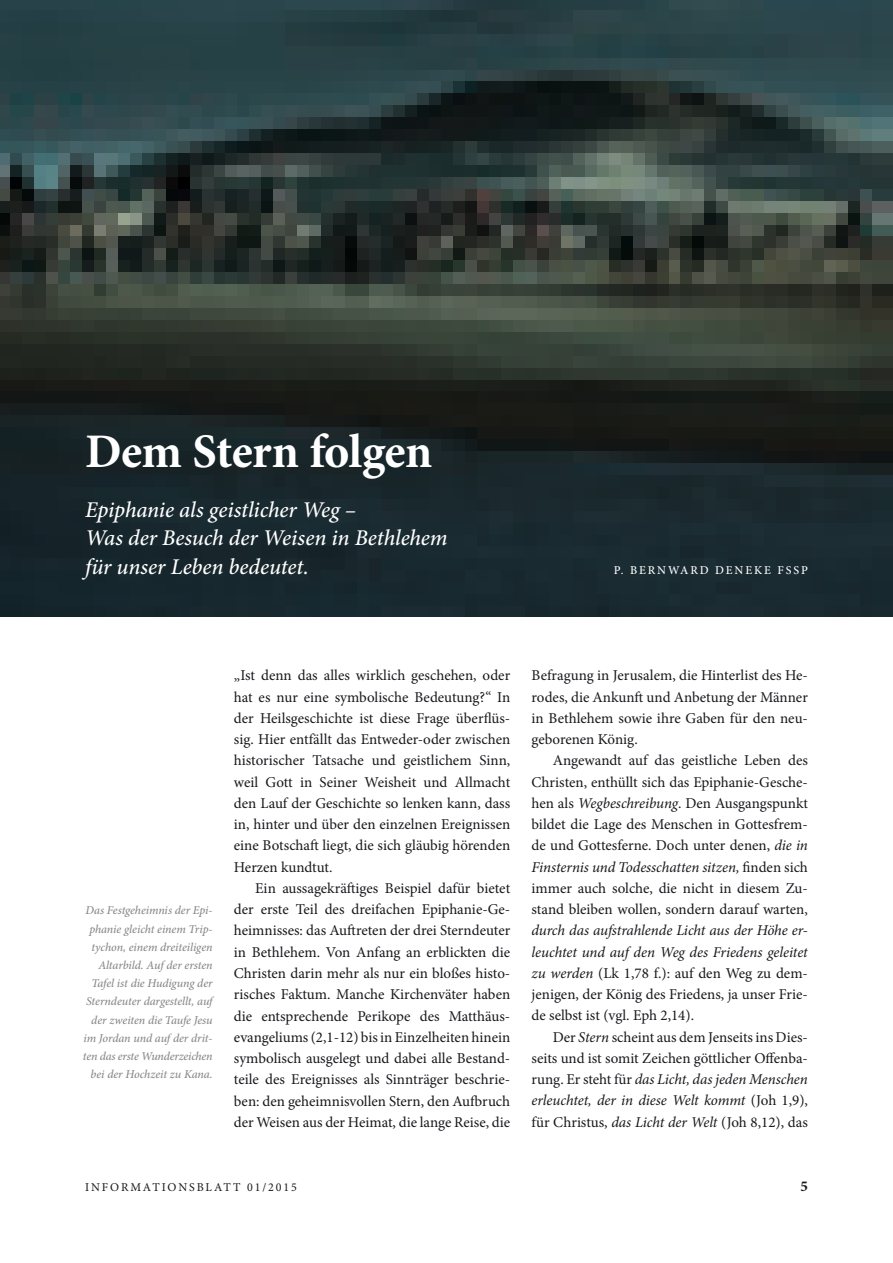
<style>
.page{position:relative;width:893px;height:1263px;background:#fff}
.page>*{position:absolute;margin:0;border:0;box-sizing:border-box;transform-origin:0 0}
.t1{font:700 48.3px "Minion Pro";letter-spacing:-.015em;color:#fff}
.t2{font:italic 500 22.5px/28.5px "Minion Pro";letter-spacing:-.005em;color:#fff}
.t3{font:15px/21.3px "Minion Pro";color:#1a171c;text-align:justify}
.t4{font:700 15px "Minion Pro";color:#1a171c}
.t5{font:italic 500 12px/18.3px "Minion Pro";letter-spacing:-.01em;color:#87888a;text-align:right}
.t6{font:12px "Minion Pro";letter-spacing:.16em;color:#1a171c}
.t7{font:500 12px "Minion Pro";letter-spacing:.16em;color:#fff}
.s1{font-style:italic}
</style>
<div class="page">
<img style="left:0;top:0;width:893px;height:617px">
<h1 class="t1" style="left:85px;top:417px;width:349px">Dem Stern folgen</h1>
<h2 class="t2" style="left:85px;top:495px;width:364px">Epiphanie als geistlicher Weg –<br>Was der Besuch der Weisen in Bethlehem für unser Leben bedeutet.</h2>
<p class="t7" style="left:614px;top:562px;width:196px">P. BERNWARD DENEKE FSSP</p>
<p class="t5" style="left:83px;top:901px;width:131px">Das Festgeheimnis der Epi&shy;phanie gleicht einem Trip&shy;tychon, einem dreiteiligen<br>Altarbild. Auf der ersten<br>Tafel ist die Hudigung der<br>Sterndeuter dargestellt, auf der zweiten die Taufe Jesu im Jordan und auf der drit&shy;ten das erste Wunderzeichen bei der Hochzeit zu Kana.</p>
<p class="t3" style="left:234px;top:665px;width:278px">„Ist denn das alles wirklich geschehen, oder hat es nur eine symbolische Bedeutung?“ In der Heilsgeschichte ist diese Frage überflüs&shy;sig. Hier entfällt das Entweder-oder zwischen historischer Tatsache und geistlichem Sinn, weil Gott in Seiner Weisheit und Allmacht den Lauf der Geschichte so lenken kann, dass in, hinter und über den einzelnen Ereignissen eine Botschaft liegt, die sich gläubig hörenden Herzen kundtut.</p>
<p class="t3" style="left:234px;top:877px;width:278px;text-indent:21px">Ein aussagekräftiges Beispiel dafür bietet der erste Teil des dreifachen Epiphanie-Ge&shy;heimnisses: das Auftreten der drei Sterndeuter in Bethlehem. Von Anfang an erblickten die Christen darin mehr als nur ein bloßes histo&shy;risches Faktum. Manche Kirchenväter haben die entsprechende Perikope des Matthäus&shy;evangeliums (2,1-12) bis in Einzelheiten hinein symbolisch ausgelegt und dabei alle Bestand&shy;teile des Ereignisses als Sinnträger beschrie&shy;ben: den geheimnisvollen Stern, den Aufbruch der Weisen aus der Heimat, die lange Reise, die</p>
<p class="t3" style="left:532px;top:665px;width:278px">Befragung in Jerusalem, die Hinterlist des He&shy;rodes, die Ankunft und Anbetung der Männer in Bethlehem sowie ihre Gaben für den neu&shy;geborenen König.</p>
<p class="t3" style="left:532px;top:750px;width:278px;text-indent:21px">Angewandt auf das geistliche Leben des Christen, enthüllt sich das Epiphanie-Gesche&shy;hen als <span class="s1">Wegbeschreibung</span>. Den Ausgangspunkt bildet die Lage des Menschen in Gottesfrem&shy;de und Gottesferne. Doch unter denen, <span class="s1">die in Finsternis und Todesschatten sitzen,</span> finden sich immer auch solche, die nicht in diesem Zu&shy;stand bleiben wollen, sondern darauf warten,</p>
<p class="t3" style="left:532px;top:920px;width:278px"><span class="s1">durch das aufstrahlende Licht aus der Höhe er&shy;leuchtet und auf den Weg des Friedens geleitet zu werden</span> (Lk 1,78 f.): auf den Weg zu dem&shy;jenigen, der König des Friedens, ja unser Frie&shy;de selbst ist (vgl. Eph 2,14).</p>
<p class="t3" style="left:531px;top:1026px;width:278px;text-indent:21px">Der <span class="s1">Stern</span> scheint aus dem Jenseits ins Dies&shy;seits und ist somit Zeichen göttlicher Offenba&shy;rung. Er steht für <span class="s1">das Licht, das jeden Menschen erleuchtet, der in diese Welt kommt</span> (Joh 1,9), für Christus, <span class="s1">das Licht der Welt</span> (Joh 8,12), das</p>
<p class="t6" style="left:85px;top:1179px;width:213px">INFORMATIONSBLATT 01/2015</p>
<p class="t4" style="left:800px;top:1175px;width:9px">5</p>
</div>
